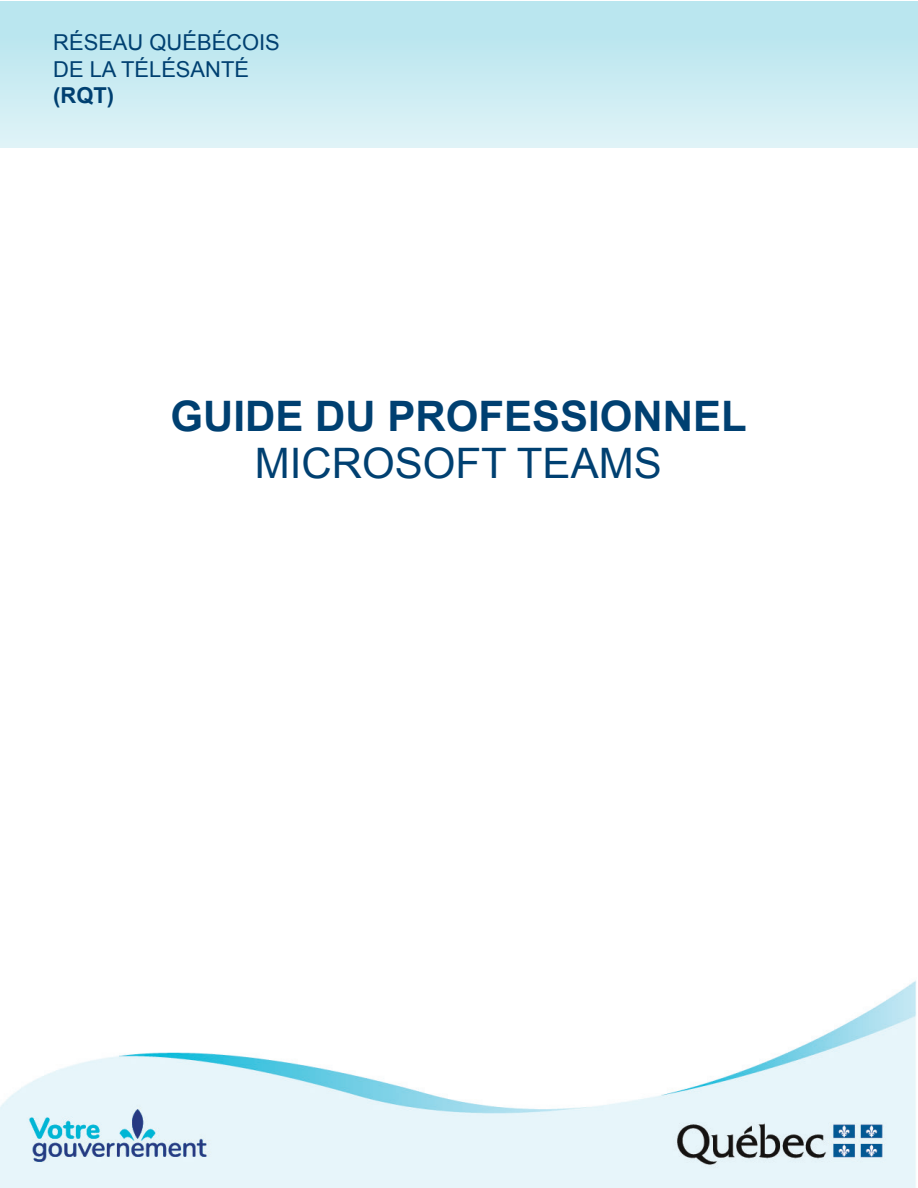
<style>
.page{position:relative;width:918px;height:1188px;background:#fff}
.page>*{position:absolute;margin:0;border:0;box-sizing:border-box;transform-origin:0 0}
.t1{font:700 42px "Arial";color:#004071}
.t2{font:42px "Arial";color:#004071}
.t3{font:21.9px/26.2px "Arial";color:#004071}
.t4{font:700 21.9px "Arial";color:#004071}
</style>
<div class="page">
<div style="left:0;top:1px;width:918px;height:147px;background:linear-gradient(to bottom,#b3e3ed,#def3f7)"></div>
<img style="left:0;top:980px;width:916px;height:208px">
<p class="t3" style="left:53px;top:30px;width:228px">RÉSEAU QUÉBÉCOIS<br>DE LA TÉLÉSANTÉ</p>
<p class="t4" style="left:53px;top:81px;width:62px">(RQT)</p>
<h1 class="t1" style="left:170px;top:389px;width:578px">GUIDE DU PROFESSIONNEL</h1>
<h1 class="t2" style="left:255px;top:435px;width:408px">MICROSOFT TEAMS</h1>
</div>
